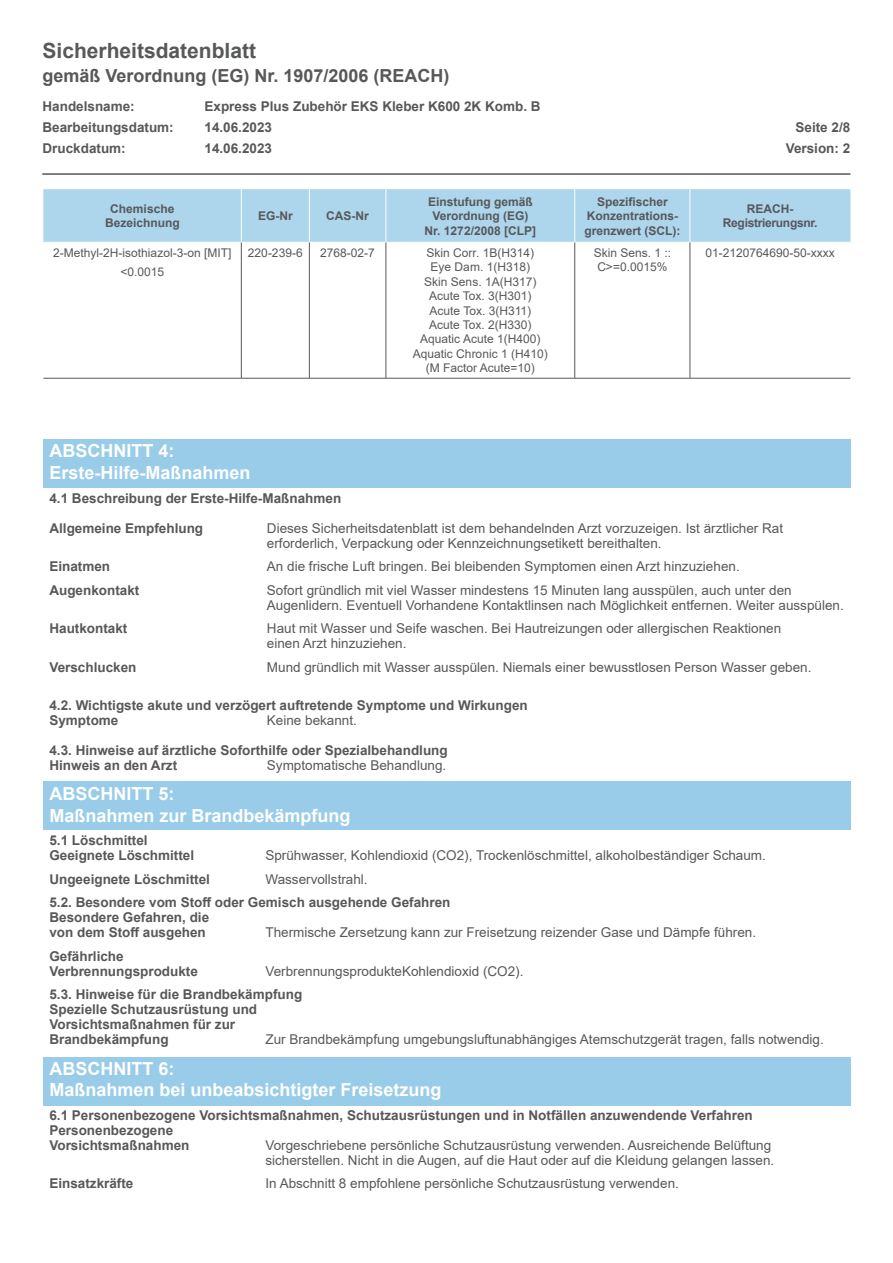
<style>
.page{position:relative;width:893px;height:1263px;background:#fff}
.page>*{position:absolute;margin:0;border:0;box-sizing:border-box;transform-origin:0 0}
.t1{font:700 21px "Arial";color:#57585a}
.t2{font:700 18px "Arial";color:#fff}
.t3{font:700 18px "Arial";color:#57585a}
.t4{font:13.5px/15px "Arial";color:#57585a}
.t5{font:700 13.5px "Arial";color:#57585a}
.t6{font:12px/19.2px "Arial";color:#57585a;text-align:center}
.t7{font:700 12px/14.4px "Arial";color:#57585a;text-align:center}
.t8{font:700 12px "Arial";letter-spacing:-.025em;color:#57585a}
</style>
<div class="page">
<hr style="left:42px;top:173px;width:808px;height:2px;background:#57585a">
<div style="left:43px;top:439px;width:807px;height:49px;background:#98cce9"></div>
<div style="left:43px;top:781px;width:807px;height:49px;background:#98cce9"></div>
<div style="left:43px;top:1057px;width:807px;height:49px;background:#98cce9"></div>
<div style="left:43px;top:189px;width:807px;height:53px;background:#add5ec"></div>
<hr style="left:241px;top:189px;width:1px;height:53px;background:#fff">
<hr style="left:309px;top:189px;width:1px;height:53px;background:#fff">
<hr style="left:385px;top:189px;width:1px;height:53px;background:#fff">
<hr style="left:574px;top:189px;width:1px;height:53px;background:#fff">
<hr style="left:690px;top:189px;width:1px;height:53px;background:#fff">
<hr style="left:241px;top:242px;width:1px;height:136px;background:#57585a">
<hr style="left:309px;top:242px;width:1px;height:136px;background:#57585a">
<hr style="left:386px;top:242px;width:1px;height:136px;background:#57585a">
<hr style="left:574px;top:242px;width:1px;height:136px;background:#57585a">
<hr style="left:690px;top:242px;width:1px;height:136px;background:#57585a">
<hr style="left:43px;top:378px;width:198px;height:1px;background:#57585a">
<hr style="left:241px;top:378px;width:68px;height:1px;background:#57585a">
<hr style="left:309px;top:378px;width:77px;height:1px;background:#57585a">
<hr style="left:386px;top:378px;width:189px;height:1px;background:#57585a">
<hr style="left:575px;top:378px;width:115px;height:1px;background:#57585a">
<hr style="left:690px;top:378px;width:160px;height:1px;background:#57585a">
<h1 class="t1" style="left:43px;top:36px;width:215px">Sicherheitsdatenblatt</h1>
<h2 class="t3" style="left:43px;top:63px;width:409px">gemäß Verordnung (EG) Nr. 1907/2006 (REACH)</h2>
<p class="t5" style="left:43px;top:97px;width:94px">Handelsname:</p>
<p class="t5" style="left:205px;top:97px;width:338px">Express Plus Zubehör EKS Kleber K600 2K Komb. B</p>
<p class="t5" style="left:43px;top:118px;width:133px">Bearbeitungsdatum:</p>
<p class="t5" style="left:205px;top:118px;width:69px">14.06.2023</p>
<p class="t5" style="left:795px;top:118px;width:56px">Seite 2/8</p>
<p class="t5" style="left:43px;top:139px;width:85px">Druckdatum:</p>
<p class="t5" style="left:205px;top:139px;width:69px">14.06.2023</p>
<p class="t5" style="left:786px;top:139px;width:66px">Version: 2</p>
<p class="t7" style="left:105px;top:202px;width:76px">Chemische<br>Bezeichnung</p>
<p class="t7" style="left:258px;top:209px;width:36px">EG-Nr</p>
<p class="t7" style="left:326px;top:209px;width:44px">CAS-Nr</p>
<p class="t7" style="left:428px;top:194px;width:106px">Einstufung gemäß</p>
<p class="t7" style="left:425px;top:209px;width:113px">Verordnung (EG)<br>Nr. 1272/2008 [CLP]</p>
<p class="t7" style="left:597px;top:194px;width:72px">Spezifischer</p>
<p class="t7" style="left:584px;top:209px;width:97px;text-align:left">Konzentrations&shy;grenzwert (SCL):</p>
<p class="t7" style="left:747px;top:202px;width:48px">REACH-</p>
<p class="t8" style="left:723px;top:215px;width:96px">Registrierungsnr.</p>
<p class="t6" style="left:53px;top:243px;width:180px">2-Methyl-2H-isothiazol-3-on [MIT] &lt;0.0015</p>
<p class="t6" style="left:248px;top:243px;width:56px">220-239-6</p>
<p class="t6" style="left:320px;top:243px;width:56px">2768-02-7</p>
<p class="t6" style="left:427px;top:243px;width:109px">Skin Corr. 1B(H314)</p>
<p class="t6" style="left:431px;top:257px;width:101px">Eye Dam. 1(H318)</p>
<p class="t6" style="left:424px;top:272px;width:114px">Skin Sens. 1A(H317)</p>
<p class="t6" style="left:429px;top:286px;width:104px">Acute Tox. 3(H301)</p>
<p class="t6" style="left:429px;top:301px;width:103px">Acute Tox. 3(H311)</p>
<p class="t6" style="left:429px;top:315px;width:104px">Acute Tox. 2(H330)</p>
<p class="t6" style="left:420px;top:329px;width:122px">Aquatic Acute 1(H400)</p>
<p class="t6" style="left:413px;top:344px;width:136px">Aquatic Chronic 1 (H410)</p>
<p class="t6" style="left:426px;top:358px;width:111px">(M Factor Acute=10)</p>
<p class="t6" style="left:594px;top:243px;width:79px">Skin Sens. 1 ::</p>
<p class="t6" style="left:597px;top:257px;width:72px">C&gt;=0.0015%</p>
<p class="t6" style="left:705px;top:243px;width:131px">01-2120764690-50-xxxx</p>
<p class="t2" style="left:49px;top:438px;width:126px">ABSCHNITT 4:</p>
<p class="t2" style="left:49px;top:460px;width:203px">Erste-Hilfe-Maßnahmen</p>
<p class="t5" style="left:49px;top:488px;width:293px">4.1 Beschreibung der Erste-Hilfe-Maßnahmen</p>
<p class="t5" style="left:49px;top:518px;width:155px">Allgemeine Empfehlung</p>
<p class="t4" style="left:267px;top:520px;width:518px">Dieses Sicherheitsdatenblatt ist dem behandelnden Arzt vorzuzeigen. Ist ärztlicher Rat erforderlich, Verpackung oder Kennzeichnungsetikett bereithalten.</p>
<p class="t5" style="left:49px;top:557px;width:62px">Einatmen</p>
<p class="t4" style="left:267px;top:559px;width:474px">An die frische Luft bringen. Bei bleibenden Symptomen einen Arzt hinzuziehen.</p>
<p class="t5" style="left:49px;top:580px;width:92px">Augenkontakt</p>
<p class="t4" style="left:267px;top:582px;width:578px">Sofort gründlich mit viel Wasser mindestens 15 Minuten lang ausspülen, auch unter den<br>Augenlidern. Eventuell Vorhandene Kontaktlinsen nach Möglichkeit entfernen. Weiter ausspülen.</p>
<p class="t5" style="left:49px;top:619px;width:80px">Hautkontakt</p>
<p class="t4" style="left:267px;top:621px;width:516px">Haut mit Wasser und Seife waschen. Bei Hautreizungen oder allergischen Reaktionen einen Arzt hinzuziehen.</p>
<p class="t5" style="left:49px;top:657px;width:89px">Verschlucken</p>
<p class="t4" style="left:267px;top:659px;width:546px">Mund gründlich mit Wasser ausspülen. Niemals einer bewusstlosen Person Wasser geben.</p>
<p class="t5" style="left:49px;top:696px;width:480px">4.2. Wichtigste akute und verzögert auftretende Symptome und Wirkungen</p>
<p class="t5" style="left:49px;top:711px;width:71px">Symptome</p>
<p class="t4" style="left:267px;top:713px;width:92px">Keine bekannt.</p>
<p class="t5" style="left:49px;top:741px;width:400px">4.3. Hinweise auf ärztliche Soforthilfe oder Spezialbehandlung</p>
<p class="t5" style="left:49px;top:756px;width:129px">Hinweis an den Arzt</p>
<p class="t4" style="left:267px;top:758px;width:181px">Symptomatische Behandlung.</p>
<p class="t2" style="left:49px;top:781px;width:126px">ABSCHNITT 5:</p>
<p class="t2" style="left:49px;top:803px;width:303px">Maßnahmen zur Brandbekämpfung</p>
<p class="t5" style="left:49px;top:831px;width:100px">5.1 Löschmittel</p>
<p class="t5" style="left:49px;top:846px;width:146px">Geeignete Löschmittel</p>
<p class="t4" style="left:265px;top:848px;width:502px">Sprühwasser, Kohlendioxid (CO2), Trockenlöschmittel, alkoholbeständiger Schaum.</p>
<p class="t5" style="left:49px;top:870px;width:162px">Ungeeignete Löschmittel</p>
<p class="t4" style="left:265px;top:871px;width:104px">Wasservollstrahl.</p>
<p class="t5" style="left:49px;top:893px;width:403px">5.2. Besondere vom Stoff oder Gemisch ausgehende Gefahren</p>
<p class="t5" style="left:49px;top:908px;width:161px">Besondere Gefahren, die</p>
<p class="t5" style="left:49px;top:923px;width:158px">von dem Stoff ausgehen</p>
<p class="t4" style="left:265px;top:925px;width:492px">Thermische Zersetzung kann zur Freisetzung reizender Gase und Dämpfe führen.</p>
<p class="t5" style="left:49px;top:947px;width:76px">Gefährliche</p>
<p class="t5" style="left:49px;top:962px;width:150px">Verbrennungsprodukte</p>
<p class="t4" style="left:265px;top:963px;width:260px">VerbrennungsprodukteKohlendioxid (CO2).</p>
<p class="t5" style="left:49px;top:985px;width:254px">5.3. Hinweise für die Brandbekämpfung</p>
<p class="t5" style="left:49px;top:1000px;width:209px">Spezielle Schutzausrüstung und</p>
<p class="t5" style="left:49px;top:1015px;width:187px">Vorsichtsmaßnahmen für zur</p>
<p class="t5" style="left:49px;top:1030px;width:121px">Brandbekämpfung</p>
<p class="t4" style="left:265px;top:1032px;width:560px">Zur Brandbekämpfung umgebungsluftunabhängiges Atemschutzgerät tragen, falls notwendig.</p>
<p class="t2" style="left:49px;top:1055px;width:126px">ABSCHNITT 6:</p>
<p class="t2" style="left:49px;top:1077px;width:394px">Maßnahmen bei unbeabsichtigter Freisetzung</p>
<p class="t5" style="left:49px;top:1105px;width:705px">6.1 Personenbezogene Vorsichtsmaßnahmen, Schutzausrüstungen und in Notfällen anzuwendende Verfahren</p>
<p class="t5" style="left:49px;top:1120px;width:125px">Personenbezogene</p>
<p class="t5" style="left:49px;top:1135px;width:142px">Vorsichtsmaßnahmen</p>
<p class="t4" style="left:265px;top:1137px;width:510px">Vorgeschriebene persönliche Schutzausrüstung verwenden. Ausreichende Belüftung sicherstellen. Nicht in die Augen, auf die Haut oder auf die Kleidung gelangen lassen.</p>
<p class="t5" style="left:49px;top:1174px;width:86px">Einsatzkräfte</p>
<p class="t4" style="left:265px;top:1176px;width:415px">In Abschnitt 8 empfohlene persönliche Schutzausrüstung verwenden.</p>
</div>
